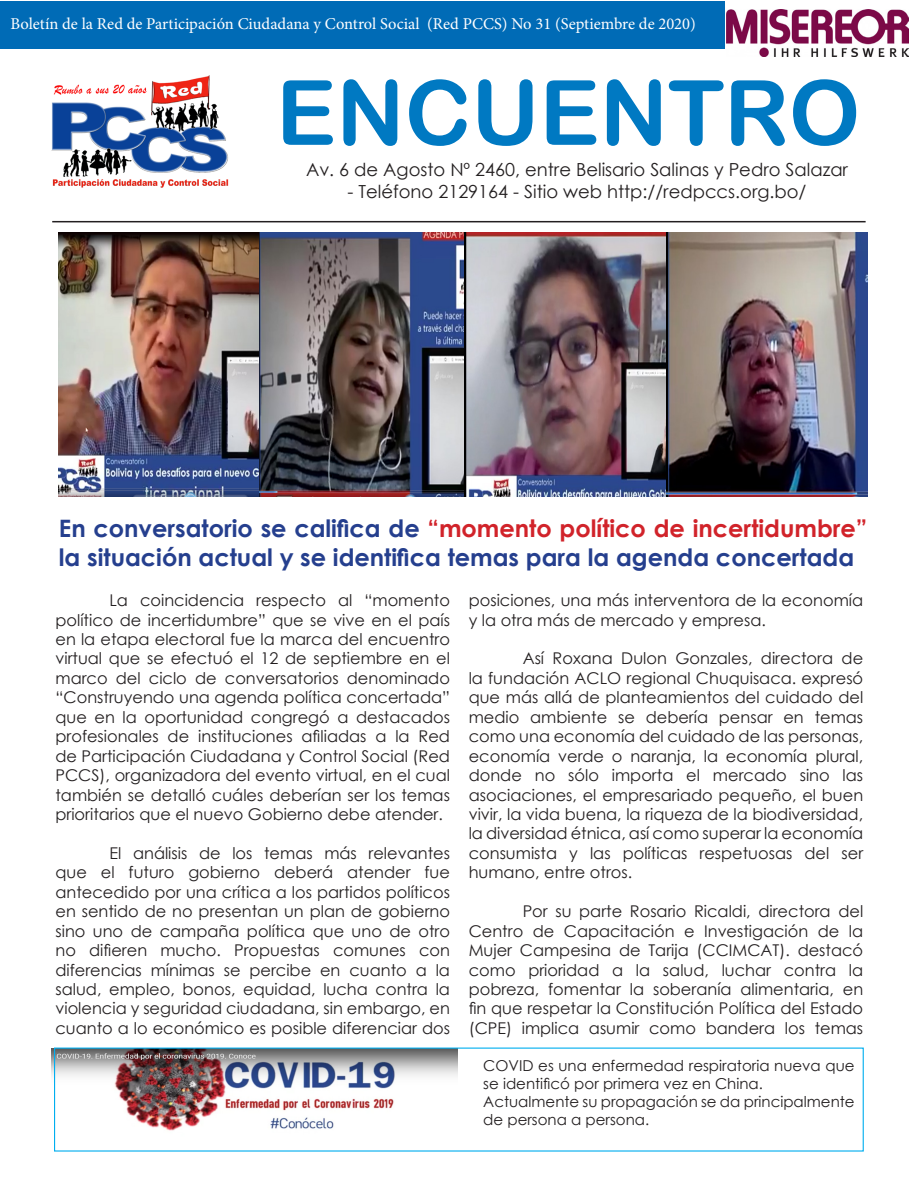
<style>
.page{position:relative;width:918px;height:1188px;background:#fff}
.page>*{position:absolute;margin:0;border:0;box-sizing:border-box;transform-origin:0 0}
.t1{font:90px "Arial Rounded MT Bold";color:#0079c2}
.t2{font:700 24px/28.8px "Century Gothic";color:#253f8e}
.t3{font:18px "Century Gothic";color:#231f20}
.t4{font:16.5px "Minion Pro";color:#fff}
.t5{font:16.2px/19.5px "Century Gothic";color:#231f20;text-align:justify}
.t6{font:15px/18px "Century Gothic";color:#231f20}
.s1{color:#d1232a}
</style>
<div class="page">
<img style="left:52px;top:1048px;width:405px;height:83px">
<div style="left:0;top:1px;width:725px;height:48px;background:#006bb6"></div>
<img style="left:51px;top:75px;width:178px;height:113px">
<hr style="left:52px;top:221px;width:814px;height:1px;background:#231f20">
<img style="left:727px;top:10px;width:182px;height:47px">
<img style="left:59px;top:232px;width:607px;height:264px">
<img style="left:666px;top:232px;width:201px;height:264px">
<p class="t4" style="left:10px;top:13px;width:687px">Boletín de la Red de Participación Ciudadana y Control Social (Red PCCS) No 31 (Septiembre de 2020)</p>
<p class="t1" style="left:276px;top:60px;width:586px">ENCUENTRO</p>
<p class="t3" style="left:306px;top:157px;width:544px">Av. 6 de Agosto Nº 2460, entre Belisario Salinas y Pedro Salazar</p>
<p class="t3" style="left:348px;top:179px;width:460px">- Teléfono 2129164 - Sitio web http://redpccs.org.bo/</p>
<p class="t2" style="left:59px;top:513px;width:810px">En conversatorio se califica de <span class="s1">“momento político de incertidumbre” </span>la situación actual y se identifica temas para la agenda concertada</p>
<p class="t5" style="left:55px;top:590px;width:396px;text-indent:54px">La coincidencia respecto al “momento político de incertidumbre” que se vive en el país en la etapa electoral fue la marca del encuentro virtual que se efectuó el 12 de septiembre en el marco del ciclo de conversatorios denominado “Construyendo una agenda política concertada” que en la oportunidad congregó a destacados profesionales de instituciones afiliadas a la Red de Participación Ciudadana y Control Social (Red PCCS), organizadora del evento virtual, en el cual también se detalló cuáles deberían ser los temas prioritarios que el nuevo Gobierno debe atender.</p>
<p class="t5" style="left:55px;top:843px;width:396px;text-indent:54px">El análisis de los temas más relevantes que el futuro gobierno deberá atender fue antecedido por una crítica a los partidos políticos en sentido de no presentan un plan de gobierno sino uno de campaña política que uno de otro no difieren mucho. Propuestas comunes con diferencias mínimas se percibe en cuanto a la salud, empleo, bonos, equidad, lucha contra la violencia y seguridad ciudadana, sin embargo, en cuanto a lo económico es posible diferenciar dos</p>
<p class="t5" style="left:469px;top:590px;width:396px">posiciones, una más interventora de la economía y la otra más de mercado y empresa.</p>
<p class="t5" style="left:469px;top:649px;width:396px;text-indent:54px">Así Roxana Dulon Gonzales, directora de la fundación ACLO regional Chuquisaca. expresó que más allá de planteamientos del cuidado del medio ambiente se debería pensar en temas como una economía del cuidado de las personas, economía verde o naranja, la economía plural, donde no sólo importa el mercado sino las asociaciones, el empresariado pequeño, el buen vivir, la vida buena, la riqueza de la biodiversidad, la diversidad étnica, así como superar la economía consumista y las políticas respetuosas del ser humano, entre otros.</p>
<p class="t5" style="left:469px;top:901px;width:396px;text-indent:54px">Por su parte Rosario Ricaldi, directora del Centro de Capacitación e Investigación de la Mujer Campesina de Tarija (CCIMCAT). destacó como prioridad a la salud, luchar contra la pobreza, fomentar la soberanía alimentaria, en fin que respetar la Constitución Política del Estado (CPE) implica asumir como bandera los temas</p>
<p class="t6" style="left:483px;top:1056px;width:373px">COVID es una enfermedad respiratoria nueva que se identificó por primera vez en China.</p>
<p class="t6" style="left:483px;top:1092px;width:373px">Actualmente su propagación se da principalmente de persona a persona.</p>
</div>
